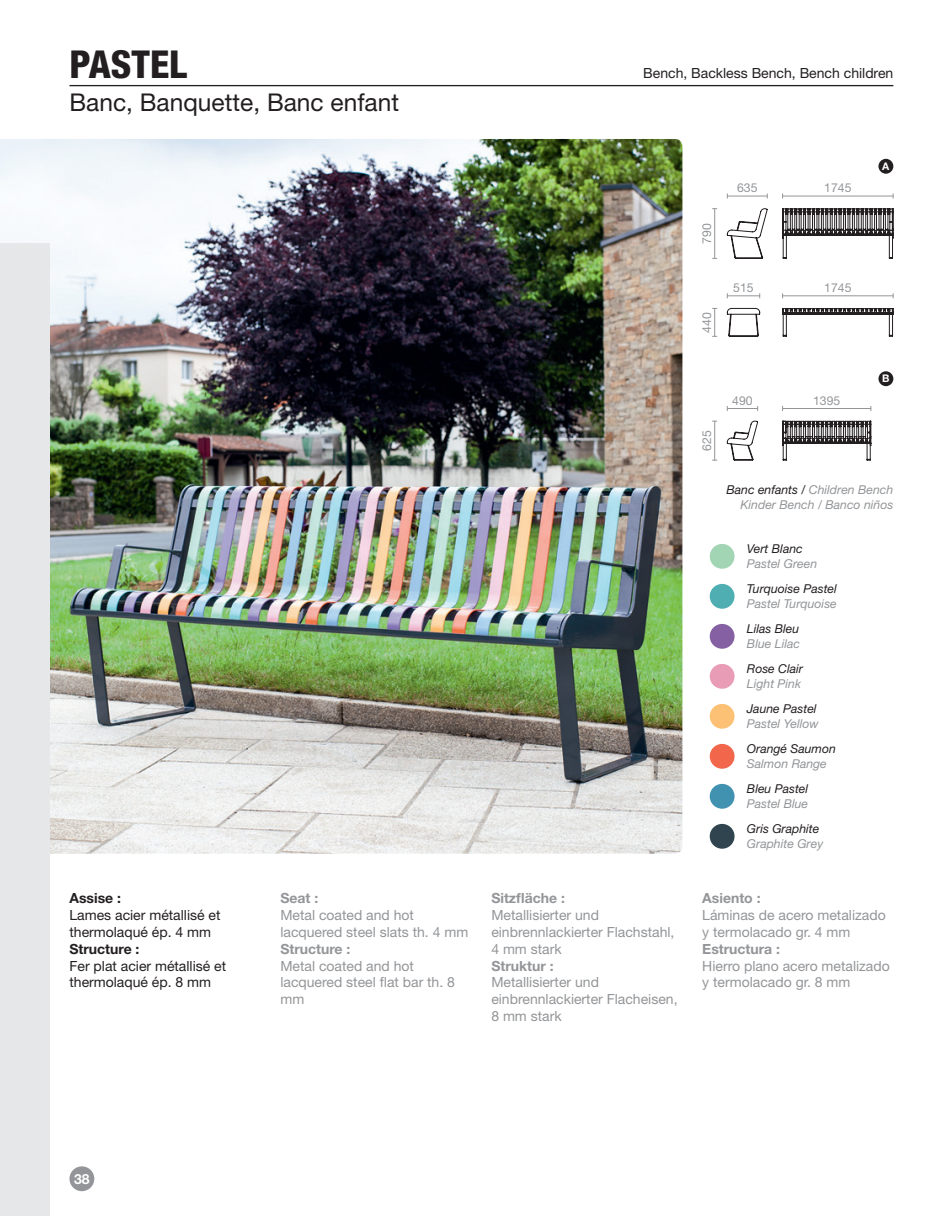
<style>
.page{position:relative;width:943px;height:1216px;background:#fff}
.page>*{position:absolute;margin:0;border:0;box-sizing:border-box;transform-origin:0 0}
.TITRE_nom{font:800 condensed 38.5px "Helvetica Neue LT Std";color:#231f20}
.TITRE_fonction{font:24.5px "Helvetica Neue LT Std";color:#231f20}
.PARAGRAPHE_en_all_es{font:14px/16.8px "Helvetica Neue LT Std";color:#939598}
.PARAGRAPHE_fr{font:14px/16.8px "Helvetica Neue LT Std";color:#231f20}
.PARAGRAPHE_en_all_es-2{font:700 14px "Helvetica Neue LT Std";color:#939598}
.TITRE_fonction_angla{font:14px "Helvetica Neue LT Std";color:#231f20}
.PARAGRAPHE_fr-2{font:700 14px "Helvetica Neue LT Std";color:#231f20}
.PAGINATION{font:700 14px "Helvetica Neue LT Std";color:#fff}
.LEGENDE{font:italic 12.25px "Helvetica Neue LT Std";color:#939598}
.LEGENDE-2{font:italic 12.25px "Helvetica Neue LT Std";color:#231f20}
.COTATION_gris{font:12.25px "Helvetica Neue LT Std";color:#939598}
.t1{font:700 10.5px "Helvetica Neue LT Std";color:#fff}
.s1{color:#231f20}
</style>
<div class="page">
<hr style="left:69px;top:85px;width:824px;height:1px;background:#231f20">
<div style="left:69px;top:1166px;width:25px;height:25px;background:#939598;border-radius:50%"></div>
<img style="left:0;top:139px;width:682px;height:714px">
<svg style="left:782px;top:208px;width:111px;height:51px"></svg>
<div style="left:878px;top:159px;width:15px;height:15px;background:#231f20;border-radius:50%"></div>
<hr style="left:782px;top:196px;width:111px;height:1px;background:#939598">
<div style="left:878px;top:371px;width:15px;height:15px;background:#231f20;border-radius:50%"></div>
<hr style="left:727px;top:295px;width:33px;height:1px;background:#939598">
<hr style="left:727px;top:196px;width:40px;height:1px;background:#939598">
<hr style="left:714px;top:208px;width:1px;height:50px;background:#939598">
<svg style="left:726px;top:208px;width:41px;height:51px"></svg>
<svg style="left:782px;top:308px;width:111px;height:29px"></svg>
<hr style="left:782px;top:295px;width:111px;height:1px;background:#939598">
<svg style="left:712px;top:308px;width:5px;height:29px"></svg>
<svg style="left:726px;top:308px;width:34px;height:29px"></svg>
<svg style="left:727px;top:420px;width:31px;height:40px"></svg>
<svg style="left:782px;top:420px;width:89px;height:40px"></svg>
<hr style="left:782px;top:408px;width:89px;height:1px;background:#939598">
<hr style="left:714px;top:421px;width:1px;height:39px;background:#939598">
<hr style="left:727px;top:408px;width:30px;height:1px;background:#939598">
<div style="left:709px;top:544px;width:25px;height:24px;background:#a2d5b4;border-radius:50%"></div>
<div style="left:709px;top:584px;width:25px;height:24px;background:#4eaeb2;border-radius:50%"></div>
<div style="left:709px;top:624px;width:25px;height:24px;background:#8561a3;border-radius:50%"></div>
<div style="left:709px;top:664px;width:25px;height:24px;background:#e89cb5;border-radius:50%"></div>
<div style="left:709px;top:704px;width:25px;height:24px;background:#fdc176;border-radius:50%"></div>
<div style="left:709px;top:744px;width:25px;height:24px;background:#f2664b;border-radius:50%"></div>
<div style="left:709px;top:783px;width:25px;height:25px;background:#4191b1;border-radius:50%"></div>
<div style="left:709px;top:823px;width:25px;height:25px;background:#2f444f;border-radius:50%"></div>
<div style="left:0;top:243px;width:50px;height:972px;background:#e6e7e9"></div>
<p class="TITRE_nom" style="left:69px;top:41px;width:119px">PASTEL</p>
<p class="TITRE_fonction" style="left:69px;top:87px;width:331px">Banc, Banquette, Banc enfant</p>
<p class="PARAGRAPHE_fr-2" style="left:69px;top:889px;width:53px">Assise :</p>
<p class="PARAGRAPHE_fr" style="left:69px;top:906px;width:152px">Lames acier métallisé et thermolaqué ép. 4 mm</p>
<p class="PARAGRAPHE_fr-2" style="left:69px;top:940px;width:72px">Structure :</p>
<p class="PARAGRAPHE_fr" style="left:69px;top:957px;width:158px">Fer plat acier métallisé et thermolaqué ép. 8 mm</p>
<p class="PARAGRAPHE_en_all_es-2" style="left:280px;top:889px;width:39px">Seat :</p>
<p class="PARAGRAPHE_en_all_es" style="left:280px;top:906px;width:189px">Metal coated and hot lacquered steel slats th. 4 mm</p>
<p class="PARAGRAPHE_en_all_es-2" style="left:280px;top:940px;width:72px">Structure :</p>
<p class="PARAGRAPHE_en_all_es" style="left:280px;top:957px;width:176px">Metal coated and hot lacquered steel flat bar th. 8 mm</p>
<p class="TITRE_fonction_angla" style="left:643px;top:65px;width:251px">Bench, Backless Bench, Bench children</p>
<p class="PARAGRAPHE_en_all_es-2" style="left:491px;top:889px;width:75px">Sitzfläche :</p>
<p class="PARAGRAPHE_en_all_es" style="left:491px;top:906px;width:185px">Metallisierter und einbrennlackierter Flachstahl,<br>4 mm stark</p>
<p class="PARAGRAPHE_en_all_es-2" style="left:491px;top:956px;width:64px">Struktur :</p>
<p class="PARAGRAPHE_en_all_es" style="left:491px;top:973px;width:188px">Metallisierter und einbrennlackierter Flacheisen,<br>8 mm stark</p>
<p class="COTATION_gris" style="left:699px;top:244px;width:22px;rotate:-90deg">790</p>
<p class="COTATION_gris" style="left:699px;top:332px;width:22px;rotate:-90deg">440</p>
<p class="COTATION_gris" style="left:737px;top:181px;width:22px">635</p>
<p class="COTATION_gris" style="left:733px;top:280px;width:22px">515</p>
<p class="COTATION_gris" style="left:824px;top:181px;width:29px">1745</p>
<p class="t1" style="left:882px;top:160px;width:9px">A</p>
<p class="COTATION_gris" style="left:824px;top:280px;width:29px">1745</p>
<p class="COTATION_gris" style="left:699px;top:451px;width:22px;rotate:-90deg">625</p>
<p class="COTATION_gris" style="left:732px;top:393px;width:22px">490</p>
<p class="COTATION_gris" style="left:813px;top:393px;width:29px">1395</p>
<p class="t1" style="left:882px;top:372px;width:9px">B</p>
<p class="LEGENDE" style="left:726px;top:482px;width:168px"><span class="s1">Banc enfants /</span> Children Bench</p>
<p class="LEGENDE" style="left:740px;top:497px;width:154px">Kinder Bench / Banco niños</p>
<p class="LEGENDE-2" style="left:747px;top:541px;width:57px">Vert Blanc</p>
<p class="LEGENDE" style="left:747px;top:556px;width:72px">Pastel Green</p>
<p class="LEGENDE-2" style="left:747px;top:581px;width:91px">Turquoise Pastel</p>
<p class="LEGENDE" style="left:747px;top:596px;width:91px">Pastel Turquoise</p>
<p class="LEGENDE-2" style="left:747px;top:621px;width:54px">Lilas Bleu</p>
<p class="LEGENDE" style="left:747px;top:636px;width:55px">Blue Lilac</p>
<p class="LEGENDE-2" style="left:747px;top:661px;width:58px">Rose Clair</p>
<p class="LEGENDE" style="left:747px;top:676px;width:55px">Light Pink</p>
<p class="LEGENDE-2" style="left:747px;top:701px;width:71px">Jaune Pastel</p>
<p class="LEGENDE" style="left:747px;top:716px;width:73px">Pastel Yellow</p>
<p class="LEGENDE-2" style="left:747px;top:741px;width:90px">Orangé Saumon</p>
<p class="LEGENDE" style="left:747px;top:756px;width:81px">Salmon Range</p>
<p class="LEGENDE-2" style="left:747px;top:781px;width:63px">Bleu Pastel</p>
<p class="LEGENDE" style="left:747px;top:796px;width:63px">Pastel Blue</p>
<p class="LEGENDE-2" style="left:747px;top:821px;width:74px">Gris Graphite</p>
<p class="LEGENDE" style="left:747px;top:836px;width:78px">Graphite Grey</p>
<p class="PARAGRAPHE_en_all_es-2" style="left:702px;top:889px;width:60px">Asiento :</p>
<p class="PARAGRAPHE_en_all_es" style="left:702px;top:906px;width:185px">Láminas de acero metalizado y termolacado gr. 4 mm</p>
<p class="PARAGRAPHE_en_all_es-2" style="left:702px;top:940px;width:79px">Estructura :</p>
<p class="PARAGRAPHE_en_all_es" style="left:702px;top:957px;width:189px">Hierro plano acero metalizado y termolacado gr. 8 mm</p>
<p class="PAGINATION" style="left:74px;top:1169px;width:17px">38</p>
</div>
